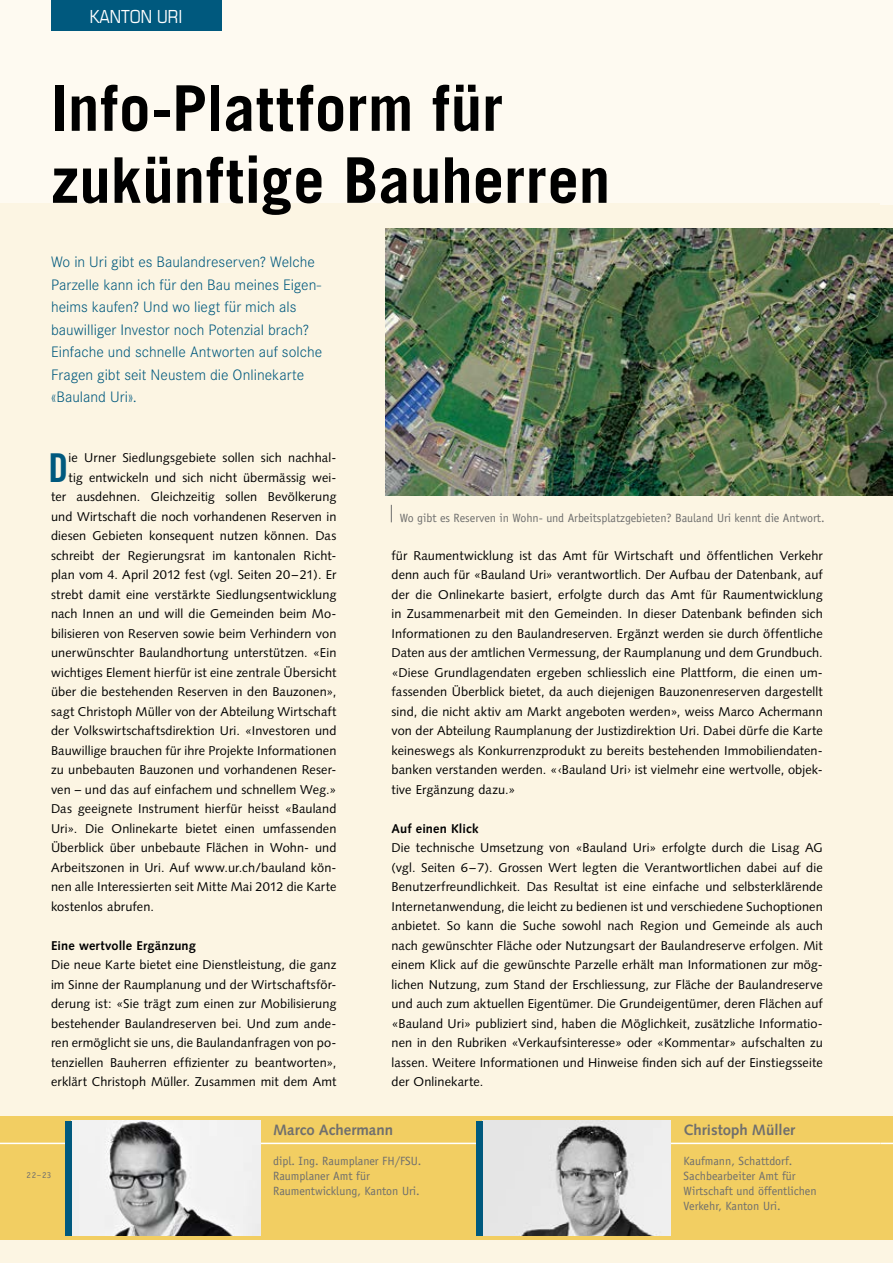
<style>
.page{position:relative;width:893px;height:1263px;background:#fcf5e3}
.page>*{position:absolute;margin:0;border:0;box-sizing:border-box;transform-origin:0 0}
.t1{font:700 63px/72px "Trade Gothic";letter-spacing:.005em;color:#000}
.t2{font:39.75px "Trade Gothic Bold Cond Twenty";color:#00597e}
.t3{font:condensed 18px "Eurostile";color:#fff}
.t4{font:300 15.75px/22.5px "Corporate S";color:#00597e}
.t5{font:700 15px "Syntax";color:#6f6f6e}
.t6{font:12.75px/19.5px "Syntax";letter-spacing:.01em;color:#000;text-align:justify}
.t7{font:700 12.75px "Syntax";letter-spacing:.01em;color:#000}
.t8{font:12px/15px "Officina Sans";color:#6f6f6e}
.t9{font:9px "Officina Sans";color:#6f6f6e}
</style>
<div class="page">
<div style="left:0;top:1116px;width:893px;height:124px;background:#f2ce62"></div>
<hr style="left:0;top:1143px;width:893px;height:1px;background:#fff">
<div style="left:0;top:0;width:893px;height:203px;background:#fefaf1"></div>
<div style="left:51px;top:0;width:170px;height:31px;background:#00597e"></div>
<img style="left:385px;top:228px;width:508px;height:267px">
<img style="left:72px;top:1121px;width:188px;height:114px">
<img style="left:482px;top:1121px;width:189px;height:114px">
<div style="left:476px;top:1121px;width:6px;height:114px;background:#00597e"></div>
<div style="left:66px;top:1121px;width:6px;height:114px;background:#00597e"></div>
<div style="left:880px;top:0;width:13px;height:204px;background:#fefaf1"></div>
<svg style="left:391px;top:505px;width:1px;height:17px"></svg>
<h3 class="t3" style="left:90px;top:5px;width:94px">KANTON URI</h3>
<h1 class="t1" style="left:100px;top:71px;width:259px">Ansich en</h1>
<h1 class="t1" style="left:51px;top:71px;width:561px">Info-Plattform für zukünftige Bauherren</h1>
<p class="t4" style="left:51px;top:251px;width:273px">Wo in Uri gibt es Baulandreserven? Welche Parzelle kann ich für den Bau meines Eigen&shy;heims kaufen? Und wo liegt für mich als bauwilliger Investor noch Potenzial brach?<br>Einfache und schnelle Antworten auf solche Fragen gibt seit Neustem die Onlinekarte «Bauland Uri».</p>
<h2 class="t2" style="left:49px;top:443px;width:21px">D</h2>
<p class="t6" style="left:69px;top:448px;width:269px">ie Urner Siedlungsgebiete sollen sich nachhal-</p>
<p class="t6" style="left:69px;top:468px;width:269px">tig entwickeln und sich nicht übermässig wei-</p>
<p class="t6" style="left:51px;top:487px;width:287px">ter ausdehnen. Gleichzeitig sollen Bevölkerung</p>
<p class="t6" style="left:51px;top:507px;width:287px">und Wirtschaft die noch vorhandenen Reserven in</p>
<p class="t6" style="left:51px;top:526px;width:287px">diesen Gebieten konsequent nutzen können. Das</p>
<p class="t6" style="left:51px;top:546px;width:287px">schreibt der Regierungsrat im kantonalen Richt-</p>
<p class="t6" style="left:51px;top:565px;width:287px">plan vom 4. April 2012 fest (vgl. Seiten 20–21). Er</p>
<p class="t6" style="left:51px;top:585px;width:287px">strebt damit eine verstärkte Siedlungsentwicklung</p>
<p class="t6" style="left:51px;top:604px;width:287px">nach Innen an und will die Gemeinden beim Mo-</p>
<p class="t6" style="left:51px;top:624px;width:287px">bilisieren von Reserven sowie beim Verhindern von</p>
<p class="t6" style="left:51px;top:643px;width:287px">unerwünschter Baulandhortung unterstützen. «Ein</p>
<p class="t6" style="left:51px;top:663px;width:287px">wichtiges Element hierfür ist eine zentrale Übersicht</p>
<p class="t6" style="left:51px;top:682px;width:287px">über die bestehenden Reserven in den Bauzonen»,</p>
<p class="t6" style="left:51px;top:702px;width:287px">sagt Christoph Müller von der Abteilung Wirtschaft</p>
<p class="t6" style="left:51px;top:721px;width:287px">der Volkswirtschaftsdirektion Uri. «Investoren und</p>
<p class="t6" style="left:51px;top:741px;width:287px">Bauwillige brauchen für ihre Projekte Informationen</p>
<p class="t6" style="left:51px;top:760px;width:287px">zu unbebauten Bauzonen und vorhandenen Reser-</p>
<p class="t6" style="left:51px;top:780px;width:287px">ven – und das auf einfachem und schnellem Weg.»</p>
<p class="t6" style="left:51px;top:799px;width:287px">Das geeignete Instrument hierfür heisst «Bauland</p>
<p class="t6" style="left:51px;top:819px;width:287px">Uri». Die Onlinekarte bietet einen umfassenden</p>
<p class="t6" style="left:51px;top:838px;width:287px">Überblick über unbebaute Flächen in Wohn- und</p>
<p class="t6" style="left:51px;top:858px;width:287px">Arbeitszonen in Uri. Auf www.ur.ch/bauland kön-</p>
<p class="t6" style="left:51px;top:877px;width:287px">nen alle Interessierten seit Mitte Mai 2012 die Karte</p>
<p class="t6" style="left:51px;top:897px;width:104px">kostenlos abrufen.</p>
<p class="t7" style="left:51px;top:938px;width:146px">Eine wertvolle Ergänzung</p>
<p class="t6" style="left:51px;top:955px;width:287px">Die neue Karte bietet eine Dienstleistung, die ganz im Sinne der Raumplanung und der Wirtschaftsför&shy;derung ist: «Sie trägt zum einen zur Mobilisierung bestehender Baulandreserven bei. Und zum ande&shy;ren ermöglicht sie uns, die Baulandanfragen von po&shy;tenziellen Bauherren effizienter zu beantworten», erklärt Christoph Müller. Zusammen mit dem Amt</p>
<p class="t8" style="left:400px;top:511px;width:426px">Wo gibt es Reserven in Wohn- und Arbeitsplatzgebieten? Bauland Uri kennt die Antwort.</p>
<p class="t6" style="left:391px;top:546px;width:433px">für Raumentwicklung ist das Amt für Wirtschaft und öffentlichen Verkehr denn auch für «Bauland Uri» verantwortlich. Der Aufbau der Datenbank, auf der die Onlinekarte basiert, erfolgte durch das Amt für Raumentwicklung in Zusammenarbeit mit den Gemeinden. In dieser Datenbank befinden sich Informationen zu den Baulandreserven. Ergänzt werden sie durch öffentliche Daten aus der amtlichen Vermessung, der Raumplanung und dem Grundbuch. «Diese Grundlagendaten ergeben schliesslich eine Plattform, die einen um&shy;fassenden Überblick bietet, da auch diejenigen Bauzonenreserven dargestellt sind, die nicht aktiv am Markt angeboten werden», weiss Marco Achermann von der Abteilung Raumplanung der Justizdirektion Uri. Dabei dürfe die Karte keineswegs als Konkurrenzprodukt zu bereits bestehenden Immobiliendaten&shy;banken verstanden werden. «‹Bauland Uri› ist vielmehr eine wertvolle, objek&shy;tive Ergänzung dazu.»</p>
<p class="t7" style="left:391px;top:821px;width:88px">Auf einen Klick</p>
<p class="t6" style="left:391px;top:838px;width:433px">Die technische Umsetzung von «Bauland Uri» erfolgte durch die Lisag AG (vgl. Seiten 6–7). Grossen Wert legten die Verantwortlichen dabei auf die Benutzerfreundlichkeit. Das Resultat ist eine einfache und selbsterklärende Internetanwendung, die leicht zu bedienen ist und verschiedene Suchoptionen anbietet. So kann die Suche sowohl nach Region und Gemeinde als auch nach gewünschter Fläche oder Nutzungsart der Baulandreserve erfolgen. Mit einem Klick auf die gewünschte Parzelle erhält man Informationen zur mög&shy;lichen Nutzung, zum Stand der Erschliessung, zur Fläche der Baulandreserve und auch zum aktuellen Eigentümer. Die Grundeigentümer, deren Flächen auf «Bauland Uri» publiziert sind, haben die Möglichkeit, zusätzliche Informatio&shy;nen in den Rubriken «Verkaufsinteresse» oder «Kommentar» aufschalten zu lassen. Weitere Informationen und Hinweise finden sich auf der Einstiegsseite der Onlinekarte.</p>
<p class="t9" style="left:27px;top:1169px;width:26px">22–23</p>
<p class="t5" style="left:273px;top:1121px;width:121px">Marco Achermann</p>
<p class="t8" style="left:273px;top:1153px;width:150px">dipl. Ing. Raumplaner FH/FSU.<br>Raumplaner Amt für<br>Raumentwicklung, Kanton Uri.</p>
<p class="t5" style="left:684px;top:1121px;width:113px">Christoph Müller</p>
<p class="t8" style="left:684px;top:1153px;width:134px">Kaufmann, Schattdorf.<br>Sachbearbeiter Amt für<br>Wirtschaft und öffentlichen<br>Verkehr, Kanton Uri.</p>
</div>
